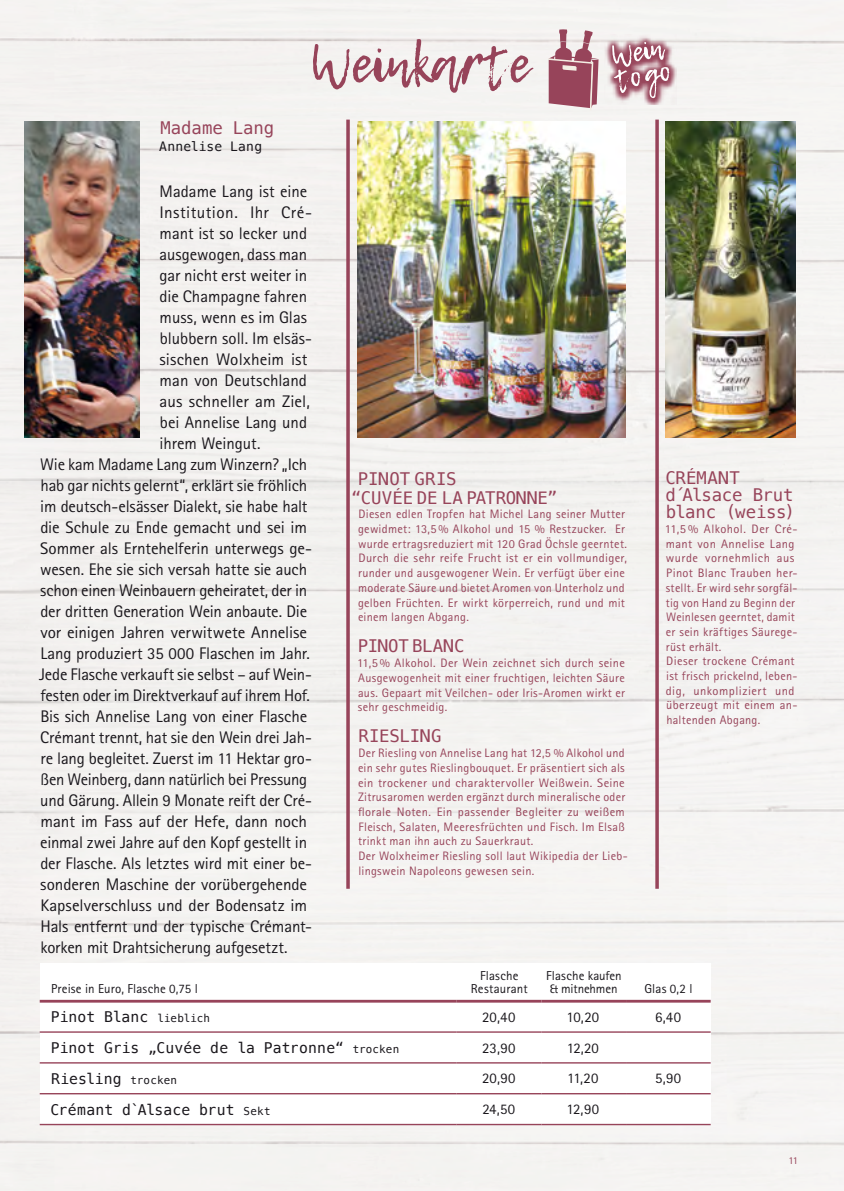
<style>
.page{position:relative;width:844px;height:1191px;background:#fff}
.page>*{position:absolute;margin:0;border:0;box-sizing:border-box;transform-origin:0 0}
.t1{font:52.5px "Lemon Tuesday";letter-spacing:-.005em;color:#97445a}
.t2{font:17.32px/17.3px "Menlo";letter-spacing:-.005em;color:#97445a}
.t3{font:16.8px "Rotis Sans Serif Pro";letter-spacing:-.005em;color:#1a171c}
.t4{font:16.8px "Rotis Sans Serif Pro";letter-spacing:.025em;color:#1a171c}
.t5{font:14.7px "Menlo";letter-spacing:.01em;color:#1a171c}
.t6{font:14.7px "Rotis Sans Serif Pro";letter-spacing:.01em;color:#1a171c}
.t7{font:12.95px/13px "Rotis Sans Serif Pro";letter-spacing:.01em;color:#1a171c;text-align:center}
.t8{font:12.95px/13px "Rotis Sans Serif Pro";letter-spacing:-.01em;color:#1a171c;text-align:center}
.t9{font:12.95px "Menlo";letter-spacing:.02em;color:#1a171c}
.t10{font:12.25px/14.7px "Rotis Sans Serif Pro";letter-spacing:.025em;color:#97445a}
.t11{font:10.5px "Rotis Sans Serif Pro";color:#97445a}
.s1{font-size:10.85px}
</style>
<div class="page">
<div style="left:0;top:0;width:843px;height:1191px;background:#f3f3f1"></div>
<img style="left:665px;top:122px;width:130px;height:315px">
<img style="left:357px;top:122px;width:268px;height:315px">
<img style="left:25px;top:122px;width:114px;height:315px">
<hr style="left:655px;top:120px;width:3px;height:768px;background:#97445a">
<svg style="left:346px;top:120px;width:4px;height:768px;background:#a1586c"></svg>
<div style="left:40px;top:963px;width:670px;height:162px;background:#fff"></div>
<hr style="left:40px;top:999px;width:416px;height:3px;background:#97445a">
<hr style="left:456px;top:999px;width:85px;height:3px;background:#97445a">
<hr style="left:541px;top:999px;width:85px;height:3px;background:#97445a">
<hr style="left:626px;top:999px;width:84px;height:3px;background:#97445a">
<hr style="left:40px;top:1031px;width:416px;height:1px;background:#97445a">
<hr style="left:456px;top:1031px;width:85px;height:1px;background:#97445a">
<hr style="left:541px;top:1031px;width:85px;height:1px;background:#97445a">
<hr style="left:626px;top:1031px;width:84px;height:1px;background:#97445a">
<hr style="left:40px;top:1062px;width:416px;height:1px;background:#97445a">
<hr style="left:456px;top:1062px;width:85px;height:1px;background:#97445a">
<hr style="left:541px;top:1062px;width:85px;height:1px;background:#97445a">
<hr style="left:626px;top:1062px;width:84px;height:1px;background:#97445a">
<hr style="left:40px;top:1093px;width:416px;height:1px;background:#97445a">
<hr style="left:456px;top:1093px;width:85px;height:1px;background:#97445a">
<hr style="left:541px;top:1093px;width:85px;height:1px;background:#97445a">
<hr style="left:626px;top:1093px;width:84px;height:1px;background:#97445a">
<hr style="left:40px;top:1123px;width:416px;height:2px;background:#97445a">
<hr style="left:456px;top:1123px;width:85px;height:2px;background:#97445a">
<hr style="left:541px;top:1123px;width:85px;height:2px;background:#97445a">
<hr style="left:626px;top:1123px;width:84px;height:2px;background:#97445a">
<svg style="left:546px;top:29px;width:52px;height:83px"></svg>
<svg style="left:604px;top:34px;width:72px;height:71px;fill:#f2f0ee"></svg>
<svg style="left:611px;top:42px;width:58px;height:56px;background:#bf8e9b"></svg>
<h1 class="t1" style="left:310px;top:34px;width:221px">Weinkarte</h1>
<h2 class="t2" style="left:161px;top:119px;width:115px">Madame Lang</h2>
<p class="t9" style="left:159px;top:138px;width:104px">Annelise Lang</p>
<h3 class="t3" style="left:159px;top:181px;width:149px">Madame Lang ist eine</h3>
<h3 class="t4" style="left:159px;top:202px;width:154px">Institution. Ihr Cré-</h3>
<h3 class="t3" style="left:160px;top:223px;width:149px">mant ist so lecker und</h3>
<h3 class="t3" style="left:159px;top:244px;width:149px">ausgewogen, dass man</h3>
<h3 class="t3" style="left:159px;top:265px;width:149px">gar nicht erst weiter in</h3>
<h3 class="t3" style="left:159px;top:286px;width:149px">die Champagne fahren</h3>
<h3 class="t3" style="left:160px;top:307px;width:149px">muss, wenn es im Glas</h3>
<h3 class="t3" style="left:160px;top:328px;width:154px">blubbern soll. Im elsäs-</h3>
<h3 class="t3" style="left:159px;top:349px;width:150px">sischen Wolxheim ist</h3>
<h3 class="t3" style="left:160px;top:370px;width:149px">man von Deutschland</h3>
<h3 class="t3" style="left:159px;top:391px;width:152px">aus schneller am Ziel,</h3>
<h3 class="t3" style="left:160px;top:412px;width:149px">bei Annelise Lang und</h3>
<h3 class="t3" style="left:159px;top:433px;width:103px">ihrem Weingut.</h3>
<h3 class="t3" style="left:40px;top:454px;width:268px">Wie kam Madame Lang zum Winzern? „Ich</h3>
<h3 class="t3" style="left:40px;top:475px;width:268px">hab gar nichts gelernt“, erklärt sie fröhlich</h3>
<h3 class="t3" style="left:40px;top:496px;width:269px">im deutsch-elsässer Dialekt, sie habe halt</h3>
<h3 class="t3" style="left:40px;top:517px;width:268px">die Schule zu Ende gemacht und sei im</h3>
<h3 class="t3" style="left:40px;top:538px;width:273px">Sommer als Erntehelferin unterwegs ge-</h3>
<h3 class="t3" style="left:40px;top:559px;width:268px">wesen. Ehe sie sich versah hatte sie auch</h3>
<h3 class="t3" style="left:40px;top:580px;width:268px">schon einen Weinbauern geheiratet, der in</h3>
<h3 class="t3" style="left:40px;top:601px;width:268px">der dritten Generation Wein anbaute. Die</h3>
<h3 class="t3" style="left:40px;top:622px;width:268px">vor einigen Jahren verwitwete Annelise</h3>
<h3 class="t3" style="left:40px;top:643px;width:271px">Lang produziert 35 000 Flaschen im Jahr.</h3>
<h3 class="t3" style="left:39px;top:664px;width:274px">Jede Flasche verkauft sie selbst – auf Wein-</h3>
<h3 class="t3" style="left:40px;top:685px;width:271px">festen oder im Direktverkauf auf ihrem Hof.</h3>
<h3 class="t3" style="left:40px;top:706px;width:268px">Bis sich Annelise Lang von einer Flasche</h3>
<h3 class="t3" style="left:40px;top:727px;width:273px">Crémant trennt, hat sie den Wein drei Jah-</h3>
<h3 class="t3" style="left:40px;top:748px;width:273px">re lang begleitet. Zuerst im 11 Hektar gro-</h3>
<h3 class="t3" style="left:40px;top:769px;width:268px">ßen Weinberg, dann natürlich bei Pressung</h3>
<h3 class="t3" style="left:40px;top:790px;width:273px">und Gärung. Allein 9 Monate reift der Cré-</h3>
<h3 class="t3" style="left:40px;top:811px;width:268px">mant im Fass auf der Hefe, dann noch</h3>
<h3 class="t3" style="left:40px;top:832px;width:268px">einmal zwei Jahre auf den Kopf gestellt in</h3>
<h3 class="t3" style="left:40px;top:853px;width:273px">der Flasche. Als letztes wird mit einer be-</h3>
<h3 class="t3" style="left:40px;top:874px;width:268px">sonderen Maschine der vorübergehende</h3>
<h3 class="t3" style="left:40px;top:895px;width:268px">Kapselverschluss und der Bodensatz im</h3>
<h3 class="t3" style="left:40px;top:916px;width:273px">Hals entfernt und der typische Crémant-</h3>
<h3 class="t3" style="left:40px;top:937px;width:248px">korken mit Drahtsicherung aufgesetzt.</h3>
<p class="t7" style="left:51px;top:982px;width:148px">Preise in Euro, Flasche 0,75 l</p>
<h2 class="t2" style="left:351px;top:470px;width:208px;line-height:18.4px;text-indent:7px">PINOT GRIS<br>“CUVÉE DE LA PATRONNE”</h2>
<p class="t10" style="left:358px;top:507px;width:270px">Diesen edlen Tropfen hat Michel Lang seiner Mutter gewidmet: 13,5 % Alkohol und 15 % Restzucker. Er wurde ertragsreduziert mit 120 Grad Öchsle geerntet.<br>Durch die sehr reife Frucht ist er ein vollmundiger, runder und ausgewogener Wein. Er verfügt über eine moderate Säure und bietet Aromen von Unterholz und gelben Früchten. Er wirkt körperreich, rund und mit einem langen Abgang.</p>
<h2 class="t2" style="left:358px;top:638px;width:108px">PINOT BLANC</h2>
<p class="t10" style="left:357px;top:656px;width:269px;text-align:justify">11,5 % Alkohol. Der Wein zeichnet sich durch seine Ausgewogenheit mit einer fruchtigen, leichten Säure aus. Gepaart mit Veilchen- oder Iris-Aromen wirkt er sehr geschmeidig.</p>
<h2 class="t2" style="left:358px;top:728px;width:85px">RIESLING</h2>
<p class="t10" style="left:358px;top:746px;width:271px">Der Riesling von Annelise Lang hat 12,5 % Alkohol und ein sehr gutes Rieslingbouquet. Er präsentiert sich als ein trockener und charaktervoller Weißwein. Seine Zitrusaromen werden ergänzt durch mineralische oder florale Noten. Ein passender Begleiter zu weißem Fleisch, Salaten, Meeresfrüchten und Fisch. Im Elsaß trinkt man ihn auch zu Sauerkraut.<br>Der Wolxheimer Riesling soll laut Wikipedia der Lieb&shy;lingswein Napoleons gewesen sein.</p>
<p class="t7" style="left:471px;top:969px;width:58px">Flasche<br>Restaurant</p>
<p class="t8" style="left:546px;top:969px;width:77px">Flasche kaufen &amp; mitnehmen</p>
<h2 class="t2" style="left:665px;top:469px;width:131px">CRÉMANT d´Alsace Brut blanc (weiss)</h2>
<p class="t10" style="left:664px;top:521px;width:134px">11,5 % Alkohol. Der Cré&shy;mant von Annelise Lang wurde vornehmlich aus<br>Pinot Blanc Trauben her&shy;stellt. Er wird sehr sorgfäl&shy;tig von Hand zu Beginn der<br>Weinlesen geerntet, damit er sein kräftiges Säurege&shy;rüst erhält.<br>Dieser trockene Crémant ist frisch prickelnd, leben&shy;dig, unkompliziert und überzeugt mit einem an&shy;haltenden Abgang.</p>
<p class="t7" style="left:644px;top:982px;width:49px">Glas 0,2 l</p>
<p class="t5" style="left:51px;top:1007px;width:161px">Pinot Blanc <span class="s1">lieblich</span></p>
<p class="t6" style="left:482px;top:1008px;width:35px">20,40</p>
<p class="t6" style="left:566px;top:1008px;width:34px">10,20</p>
<p class="t6" style="left:655px;top:1008px;width:28px">6,40</p>
<p class="t5" style="left:51px;top:1037px;width:350px">Pinot Gris „Cuvée de la Patronne“ <span class="s1">trocken</span></p>
<p class="t6" style="left:482px;top:1039px;width:35px">23,90</p>
<p class="t6" style="left:566px;top:1039px;width:34px">12,20</p>
<p class="t5" style="left:51px;top:1068px;width:127px">Riesling <span class="s1">trocken</span></p>
<p class="t6" style="left:482px;top:1069px;width:35px">20,90</p>
<p class="t6" style="left:567px;top:1069px;width:33px">11,20</p>
<p class="t6" style="left:655px;top:1069px;width:28px">5,90</p>
<p class="t5" style="left:50px;top:1099px;width:222px">Crémant d`Alsace brut <span class="s1">Sekt</span></p>
<p class="t6" style="left:482px;top:1100px;width:34px">24,50</p>
<p class="t6" style="left:566px;top:1100px;width:34px">12,90</p>
<p class="t11" style="left:788px;top:1153px;width:11px">11</p>
</div>
